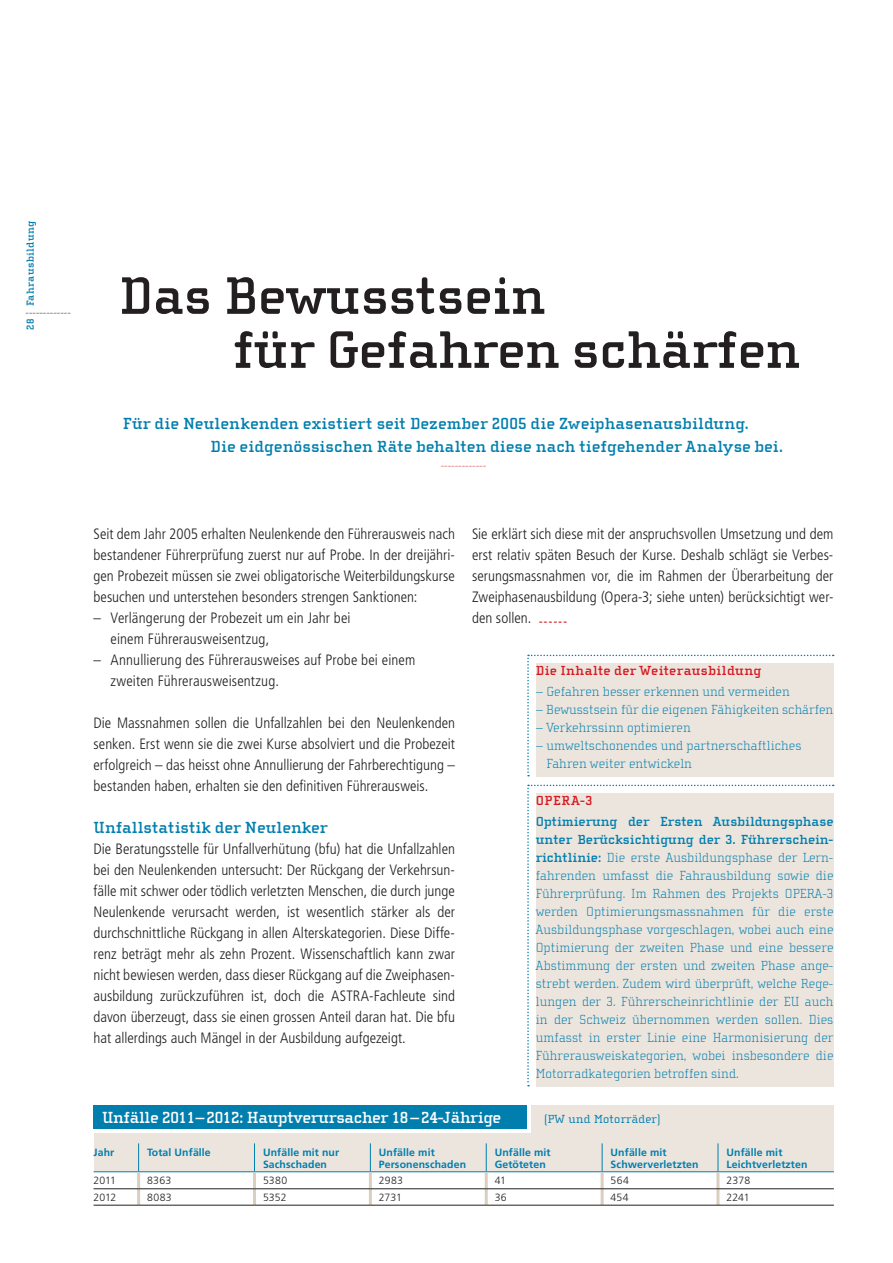
<style>
.page{position:relative;width:893px;height:1263px;background:#fff}
.page>*{position:absolute;margin:0;border:0;box-sizing:border-box;transform-origin:0 0}
.t1{font:700 54px/54px "Cholla Slab";letter-spacing:-.01em;color:#231f20}
.t2{font:700 16.5px/22.5px "Cholla Slab";letter-spacing:.005em;color:#007eae}
.t3{font:700 16.5px "Cholla Slab";letter-spacing:-.02em;color:#fff}
.t4{font:300 condensed 15px/21px "Frutiger LT Std";letter-spacing:.005em;color:#231f20;text-align:justify}
.t5{font:100 13.5px/18px "Cholla Slab";color:#007eae}
.t6{font:700 13.5px "Cholla Slab";letter-spacing:.03em;color:#d7171f}
.t7{font:12px "Cholla Slab";letter-spacing:.02em;color:#007eae}
.t8{font:700 10.5px/12px "Frutiger LT Std";letter-spacing:.01em;color:#007eae}
.t9{font:300 10.5px "Frutiger LT Std";letter-spacing:.01em;color:#231f20}
.t10{font:700 10.5px "Cholla Slab";letter-spacing:.025em;color:#007eae}
.t11{font:100 10.5px "Cholla Slab";color:#231f20}
.t12{font:100 10.5px "Cholla Slab";color:#d1232a}
.s1{font-weight:700}
</style>
<div class="page">
<svg style="left:527px;top:655px;width:307px;height:121px"></svg>
<div style="left:536px;top:663px;width:297px;height:113px;background:#ebe5de"></div>
<div style="left:94px;top:1105px;width:739px;height:98px;background:#ebe5de"></div>
<svg style="left:527px;top:785px;width:307px;height:301px"></svg>
<div style="left:536px;top:793px;width:297px;height:294px;background:#ebe5de"></div>
<div style="left:94px;top:1105px;width:437px;height:28px;background:#fff"></div>
<div style="left:94px;top:1105px;width:433px;height:24px;background:#007eae"></div>
<svg style="left:94px;top:1143px;width:740px;height:62px"></svg>
<hr style="left:94px;top:1171px;width:45px;height:1px;background:#007eae">
<hr style="left:139px;top:1171px;width:115px;height:1px;background:#007eae">
<hr style="left:254px;top:1171px;width:116px;height:1px;background:#007eae">
<hr style="left:370px;top:1171px;width:116px;height:1px;background:#007eae">
<hr style="left:486px;top:1171px;width:116px;height:1px;background:#007eae">
<hr style="left:602px;top:1171px;width:116px;height:1px;background:#007eae">
<hr style="left:718px;top:1171px;width:116px;height:1px;background:#007eae">
<hr style="left:137px;top:1172px;width:3px;height:16px;background:#d9cec0">
<hr style="left:253px;top:1172px;width:3px;height:16px;background:#d9cec0">
<hr style="left:369px;top:1172px;width:3px;height:16px;background:#d9cec0">
<hr style="left:485px;top:1172px;width:3px;height:16px;background:#d9cec0">
<hr style="left:601px;top:1172px;width:3px;height:16px;background:#d9cec0">
<hr style="left:716px;top:1172px;width:3px;height:16px;background:#d9cec0">
<hr style="left:137px;top:1189px;width:3px;height:16px;background:#d9cec0">
<hr style="left:253px;top:1189px;width:3px;height:16px;background:#d9cec0">
<hr style="left:369px;top:1189px;width:3px;height:16px;background:#d9cec0">
<hr style="left:485px;top:1189px;width:3px;height:16px;background:#d9cec0">
<hr style="left:601px;top:1189px;width:3px;height:16px;background:#d9cec0">
<hr style="left:716px;top:1189px;width:3px;height:16px;background:#d9cec0">
<hr style="left:94px;top:1188px;width:45px;height:1px;background:#231f20">
<hr style="left:139px;top:1188px;width:115px;height:1px;background:#231f20">
<hr style="left:254px;top:1188px;width:116px;height:1px;background:#231f20">
<hr style="left:370px;top:1188px;width:116px;height:1px;background:#231f20">
<hr style="left:486px;top:1188px;width:116px;height:1px;background:#231f20">
<hr style="left:602px;top:1188px;width:116px;height:1px;background:#231f20">
<hr style="left:718px;top:1188px;width:116px;height:1px;background:#231f20">
<hr style="left:94px;top:1205px;width:45px;height:1px;background:#231f20">
<hr style="left:139px;top:1205px;width:115px;height:1px;background:#231f20">
<hr style="left:254px;top:1205px;width:116px;height:1px;background:#231f20">
<hr style="left:370px;top:1205px;width:116px;height:1px;background:#231f20">
<hr style="left:486px;top:1205px;width:116px;height:1px;background:#231f20">
<hr style="left:602px;top:1205px;width:116px;height:1px;background:#231f20">
<hr style="left:718px;top:1205px;width:116px;height:1px;background:#231f20">
<p class="t10" style="left:24px;top:306px;width:87px;rotate:-90deg">Fahrausbildung</p>
<p class="t11" style="left:26px;top:307px;width:47px">-------------</p>
<p class="t10" style="left:24px;top:330px;width:12px;rotate:-90deg">28</p>
<h1 class="t1" style="left:233px;top:269px;width:569px;text-indent:-114px">Das Bewusstsein<br>für Gefahren schärfen</h1>
<p class="t2" style="left:211px;top:413px;width:574px;text-indent:-88px">Für die Neulenkenden existiert seit Dezember 2005 die Zweiphasenausbildung.<br>Die eidgenössischen Räte behalten diese nach tiefgehender Analyse bei.</p>
<p class="t12" style="left:441px;top:460px;width:47px">-------------</p>
<p class="t4" style="left:94px;top:523px;width:363px">Seit dem Jahr 2005 erhalten Neulenkende den Führerausweis nach bestandener Führerprüfung zuerst nur auf Probe. In der dreijähri&shy;gen Probezeit müssen sie zwei obligatorische Weiterbildungskurse besuchen und unterstehen besonders strengen Sanktionen:</p>
<p class="t4" style="left:111px;top:607px;width:242px;text-indent:-17px">– Verlängerung der Probezeit um ein Jahr bei einem Führerausweisentzug,</p>
<p class="t4" style="left:111px;top:649px;width:306px;text-indent:-17px">– Annullierung des Führerausweises auf Probe bei einem zweiten Führerausweisentzug.</p>
<p class="t4" style="left:94px;top:712px;width:363px">Die Massnahmen sollen die Unfallzahlen bei den Neulenkenden senken. Erst wenn sie die zwei Kurse absolviert und die Probezeit erfolgreich – das heisst ohne Annullierung der Fahrberechtigung – bestanden haben, erhalten sie den definitiven Führerausweis.</p>
<p class="t2" style="left:94px;top:816px;width:236px">Unfallstatistik der Neulenker</p>
<p class="t4" style="left:94px;top:838px;width:363px">Die Beratungsstelle für Unfallverhütung (bfu) hat die Unfallzahlen bei den Neulenkenden untersucht: Der Rückgang der Verkehrsun&shy;fälle mit schwer oder tödlich verletzten Menschen, die durch junge Neulenkende verursacht werden, ist wesentlich stärker als der durchschnittliche Rückgang in allen Alterskategorien. Diese Diffe&shy;renz beträgt mehr als zehn Prozent. Wissenschaftlich kann zwar nicht bewiesen werden, dass dieser Rückgang auf die Zweiphasen&shy;ausbildung zurückzuführen ist, doch die ASTRA-Fachleute sind davon überzeugt, dass sie einen grossen Anteil daran hat. Die bfu hat allerdings auch Mängel in der Ausbildung aufgezeigt.</p>
<p class="t4" style="left:472px;top:523px;width:363px">Sie erklärt sich diese mit der anspruchsvollen Umsetzung und dem erst relativ späten Besuch der Kurse. Deshalb schlägt sie Verbes&shy;serungsmassnahmen vor, die im Rahmen der Überarbeitung der Zweiphasenausbildung (Opera-3; siehe unten) berücksichtigt wer&shy;den sollen. <sub>------</sub></p>
<p class="t6" style="left:536px;top:663px;width:227px">Die Inhalte der Weiterausbildung</p>
<p class="t5" style="left:536px;top:683px;width:256px">– Gefahren besser erkennen und vermeiden</p>
<p class="t5" style="left:536px;top:701px;width:299px">– Bewusstsein für die eigenen Fähigkeiten schärfen</p>
<p class="t5" style="left:536px;top:719px;width:157px">– Verkehrssinn optimieren</p>
<p class="t5" style="left:546px;top:737px;width:257px;text-indent:-11px">– umweltschonendes und partnerschaftliches<br>Fahren weiter entwickeln</p>
<p class="t6" style="left:536px;top:793px;width:58px">OPERA-3</p>
<p class="t5" style="left:536px;top:813px;width:299px;text-align:justify"><span class="s1">Optimierung der Ersten Ausbildungsphase unter Berücksichtigung der 3. Führerschein&shy;richtlinie:</span> Die erste Ausbildungsphase der Lern&shy;fahrenden umfasst die Fahrausbildung sowie die Führerprüfung. Im Rahmen des Projekts OPERA-3 werden Optimierungsmassnahmen für die erste Ausbildungsphase vorgeschlagen, wobei auch eine Optimierung der zweiten Phase und eine bessere Abstimmung der ersten und zweiten Phase ange&shy;strebt werden. Zudem wird überprüft, welche Rege&shy;lungen der 3. Führerscheinrichtlinie der EU auch in der Schweiz übernommen werden sollen. Dies umfasst in erster Linie eine Harmonisierung der Führerausweiskategorien, wobei insbesondere die Motorradkategorien betroffen sind.</p>
<p class="t3" style="left:102px;top:1108px;width:401px">Unfälle 2011–2012: Hauptverursacher 18–24-Jährige</p>
<p class="t8" style="left:94px;top:1146px;width:22px">Jahr</p>
<p class="t8" style="left:147px;top:1146px;width:65px">Total Unfälle</p>
<p class="t8" style="left:263px;top:1146px;width:78px">Unfälle mit nur<br>Sachschaden</p>
<p class="t8" style="left:379px;top:1146px;width:89px">Unfälle mit<br>Personenschaden</p>
<p class="t8" style="left:495px;top:1146px;width:57px">Unfälle mit<br>Getöteten</p>
<p class="t8" style="left:611px;top:1146px;width:89px">Unfälle mit<br>Schwerverletzten</p>
<p class="t8" style="left:726px;top:1146px;width:82px">Unfälle mit<br>Leichtverletzten</p>
<p class="t9" style="left:94px;top:1174px;width:24px">2011</p>
<p class="t9" style="left:147px;top:1174px;width:26px">8363</p>
<p class="t9" style="left:263px;top:1174px;width:26px">5380</p>
<p class="t9" style="left:379px;top:1174px;width:26px">2983</p>
<p class="t9" style="left:495px;top:1174px;width:13px">41</p>
<p class="t9" style="left:611px;top:1174px;width:20px">564</p>
<p class="t9" style="left:726px;top:1174px;width:25px">2378</p>
<p class="t9" style="left:94px;top:1191px;width:24px">2012</p>
<p class="t9" style="left:147px;top:1191px;width:26px">8083</p>
<p class="t9" style="left:263px;top:1191px;width:25px">5352</p>
<p class="t9" style="left:379px;top:1191px;width:25px">2731</p>
<p class="t9" style="left:495px;top:1191px;width:13px">36</p>
<p class="t9" style="left:611px;top:1191px;width:20px">454</p>
<p class="t9" style="left:726px;top:1191px;width:25px">2241</p>
<p class="t7" style="left:544px;top:1112px;width:118px">(PW und Motorräder)</p>
</div>
